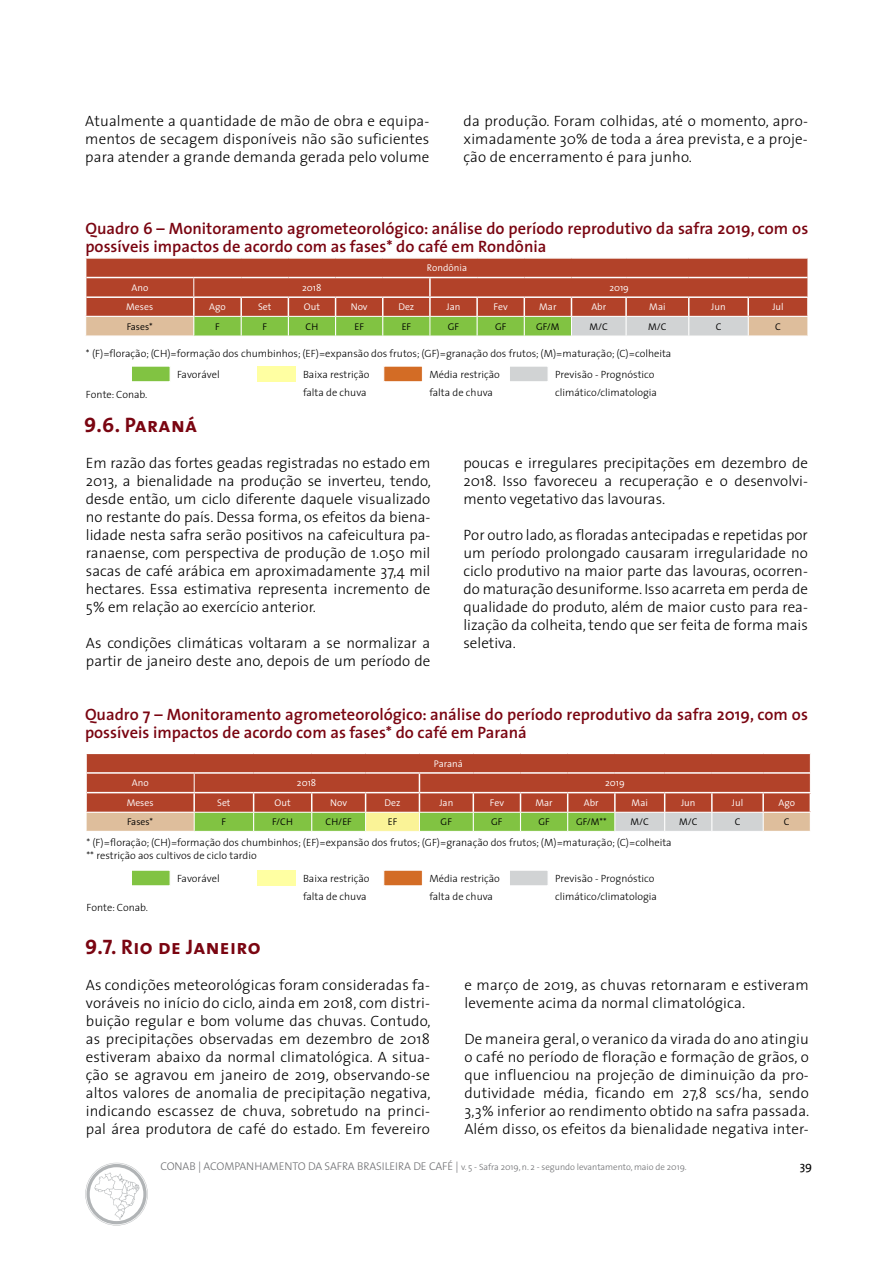
<style>
.page{position:relative;width:893px;height:1263px;background:#fff}
.page>*{position:absolute;margin:0;border:0;box-sizing:border-box;transform-origin:0 0}
.t1{font:21px "The Sans 7 Bold Caps";letter-spacing:.02em;color:#7a0511}
.t2{font:600 16.5px/18px "The Sans 6";color:#7a0511}
.t3{font:300 15px/18px "The Sans 3";letter-spacing:.01em;color:#000;text-align:justify}
.t4{font:12px "The Sans 5";color:#000}
.t5{font:300 10.5px/18px "The Sans 3";color:#000}
.t6{font:300 9.75px "The Sans 4";color:#fff}
.t7{font:9.75px "The Sans 4 Semi Light Caps";color:#000}
.t8{font:300 9.75px "The Sans 4";color:#000}
.t9{font:300 9px "The Sans 3";letter-spacing:-.005em;color:#6d6e71}
.s1{font-size:11.25px}
</style>
<div class="page">
<svg style="left:85px;top:1163px;width:63px;height:62px"></svg>
<svg style="left:85px;top:258px;width:723px;height:78px;background:#b66f4d"></svg>
<svg style="left:86px;top:753px;width:725px;height:78px;background:#b76f4c"></svg>
<div style="left:131px;top:366px;width:39px;height:16px;background:#81c342;border:1px solid #fff"></div>
<div style="left:257px;top:366px;width:39px;height:15px;background:#ffffa2"></div>
<div style="left:383px;top:366px;width:40px;height:16px;background:#d36c25;border:1px solid #fff"></div>
<div style="left:509px;top:366px;width:39px;height:16px;background:#d1d3d4;border:1px solid #fff"></div>
<div style="left:131px;top:870px;width:39px;height:16px;background:#81c342;border:1px solid #fff"></div>
<div style="left:257px;top:870px;width:39px;height:15px;background:#ffffa2"></div>
<div style="left:383px;top:870px;width:40px;height:16px;background:#d36c25;border:1px solid #fff"></div>
<div style="left:509px;top:870px;width:39px;height:16px;background:#d1d3d4;border:1px solid #fff"></div>
<p class="t3" style="left:85px;top:111px;width:346px">Atualmente a quantidade de mão de obra e equipa&shy;mentos de secagem disponíveis não são suficientes para atender a grande demanda gerada pelo volume</p>
<p class="t3" style="left:463px;top:111px;width:346px">da produção. Foram colhidas, até o momento, apro&shy;ximadamente 30% de toda a área prevista, e a proje&shy;ção de encerramento é para junho.</p>
<p class="t2" style="left:85px;top:219px;width:724px">Quadro 6 – Monitoramento agrometeorológico: análise do período reprodutivo da safra 2019, com os possíveis impactos de acordo com as fases* do café em Rondônia</p>
<p class="t6" style="left:427px;top:260px;width:42px">Rondônia</p>
<p class="t6" style="left:131px;top:280px;width:18px">Ano</p>
<p class="t6" style="left:302px;top:280px;width:21px">2018</p>
<p class="t6" style="left:609px;top:280px;width:21px">2019</p>
<p class="t6" style="left:126px;top:299px;width:28px">Meses</p>
<p class="t6" style="left:209px;top:299px;width:18px">Ago</p>
<p class="t6" style="left:258px;top:299px;width:15px">Set</p>
<p class="t6" style="left:304px;top:299px;width:18px">Out</p>
<p class="t6" style="left:351px;top:299px;width:18px">Nov</p>
<p class="t6" style="left:398px;top:299px;width:17px">Dez</p>
<p class="t6" style="left:447px;top:299px;width:15px">Jan</p>
<p class="t6" style="left:494px;top:299px;width:16px">Fev</p>
<p class="t6" style="left:539px;top:299px;width:19px">Mar</p>
<p class="t6" style="left:591px;top:299px;width:16px">Abr</p>
<p class="t6" style="left:649px;top:299px;width:18px">Mai</p>
<p class="t6" style="left:711px;top:299px;width:16px">Jun</p>
<p class="t6" style="left:772px;top:299px;width:13px">Jul</p>
<p class="t8" style="left:127px;top:318px;width:28px">Fases*</p>
<p class="t7" style="left:215px;top:318px;width:6px">F</p>
<p class="t7" style="left:262px;top:318px;width:6px">F</p>
<p class="t7" style="left:306px;top:318px;width:14px">CH</p>
<p class="t7" style="left:354px;top:318px;width:11px">EF</p>
<p class="t7" style="left:402px;top:318px;width:11px">EF</p>
<p class="t7" style="left:448px;top:318px;width:13px">GF</p>
<p class="t7" style="left:495px;top:318px;width:13px">GF</p>
<p class="t7" style="left:536px;top:318px;width:25px">GF/M</p>
<p class="t7" style="left:589px;top:318px;width:20px">M/C</p>
<p class="t7" style="left:648px;top:318px;width:20px">M/C</p>
<p class="t7" style="left:716px;top:318px;width:7px">C</p>
<p class="t7" style="left:775px;top:318px;width:7px">C</p>
<p class="t5" style="left:86px;top:344px;width:587px">* (F)=floração; (CH)=formação dos chumbinhos; (EF)=expansão dos frutos; (GF)=granação dos frutos; (M)=maturação; (C)=colheita</p>
<p class="t5" style="left:177px;top:365px;width:44px">Favorável</p>
<p class="t5" style="left:303px;top:365px;width:68px">Baixa restrição falta de chuva</p>
<p class="t5" style="left:429px;top:365px;width:72px">Média restrição falta de chuva</p>
<p class="t5" style="left:555px;top:365px;width:104px">Previsão - Prognóstico climático/climatologia</p>
<p class="t5" style="left:86px;top:385px;width:63px">Fonte: Conab.</p>
<h1 class="t1" style="left:84px;top:407px;width:115px">9.6. Paraná</h1>
<p class="t3" style="left:86px;top:453px;width:347px">Em razão das fortes geadas registradas no estado em 2013, a bienalidade na produção se inverteu, tendo, desde então, um ciclo diferente daquele visualizado no restante do país. Dessa forma, os efeitos da biena&shy;lidade nesta safra serão positivos na cafeicultura pa&shy;ranaense, com perspectiva de produção de 1.050 mil sacas de café arábica em aproximadamente 37,4 mil hectares. Essa estimativa representa incremento de 5% em relação ao exercício anterior.</p>
<p class="t3" style="left:86px;top:633px;width:346px">As condições climáticas voltaram a se normalizar a partir de janeiro deste ano, depois de um período de</p>
<p class="t3" style="left:463px;top:453px;width:346px">poucas e irregulares precipitações em dezembro de 2018. Isso favoreceu a recuperação e o desenvolvi&shy;mento vegetativo das lavouras.</p>
<p class="t3" style="left:463px;top:525px;width:346px">Por outro lado, as floradas antecipadas e repetidas por um período prolongado causaram irregularidade no ciclo produtivo na maior parte das lavouras, ocorren&shy;do maturação desuniforme. Isso acarreta em perda de qualidade do produto, além de maior custo para rea&shy;lização da colheita, tendo que ser feita de forma mais seletiva.</p>
<p class="t2" style="left:85px;top:705px;width:724px">Quadro 7 – Monitoramento agrometeorológico: análise do período reprodutivo da safra 2019, com os possíveis impactos de acordo com as fases* do café em Paraná</p>
<p class="t6" style="left:434px;top:755px;width:30px">Paraná</p>
<p class="t6" style="left:132px;top:775px;width:18px">Ano</p>
<p class="t6" style="left:297px;top:775px;width:21px">2018</p>
<p class="t6" style="left:605px;top:775px;width:21px">2019</p>
<p class="t6" style="left:127px;top:795px;width:28px">Meses</p>
<p class="t6" style="left:217px;top:795px;width:15px">Set</p>
<p class="t6" style="left:275px;top:795px;width:18px">Out</p>
<p class="t6" style="left:330px;top:795px;width:18px">Nov</p>
<p class="t6" style="left:385px;top:795px;width:17px">Dez</p>
<p class="t6" style="left:439px;top:795px;width:15px">Jan</p>
<p class="t6" style="left:490px;top:795px;width:16px">Fev</p>
<p class="t6" style="left:535px;top:795px;width:19px">Mar</p>
<p class="t6" style="left:584px;top:795px;width:16px">Abr</p>
<p class="t6" style="left:632px;top:795px;width:18px">Mai</p>
<p class="t6" style="left:681px;top:795px;width:16px">Jun</p>
<p class="t6" style="left:732px;top:795px;width:13px">Jul</p>
<p class="t6" style="left:778px;top:795px;width:18px">Ago</p>
<p class="t8" style="left:127px;top:814px;width:28px">Fases*</p>
<p class="t7" style="left:221px;top:814px;width:6px">F</p>
<p class="t7" style="left:272px;top:814px;width:22px">F/CH</p>
<p class="t7" style="left:326px;top:814px;width:28px">CH/EF</p>
<p class="t7" style="left:388px;top:814px;width:11px">EF</p>
<p class="t7" style="left:441px;top:814px;width:13px">GF</p>
<p class="t7" style="left:491px;top:814px;width:13px">GF</p>
<p class="t7" style="left:538px;top:814px;width:13px">GF</p>
<p class="t7" style="left:576px;top:814px;width:32px">GF/M**</p>
<p class="t7" style="left:630px;top:814px;width:20px">M/C</p>
<p class="t7" style="left:679px;top:814px;width:20px">M/C</p>
<p class="t7" style="left:735px;top:814px;width:7px">C</p>
<p class="t7" style="left:784px;top:814px;width:7px">C</p>
<p class="t5" style="left:86px;top:836px;width:587px;line-height:12.6px">* (F)=floração; (CH)=formação dos chumbinhos; (EF)=expansão dos frutos; (GF)=granação dos frutos; (M)=maturação; (C)=colheita ** restrição aos cultivos de ciclo tardio</p>
<p class="t5" style="left:87px;top:898px;width:63px">Fonte: Conab.</p>
<p class="t5" style="left:177px;top:869px;width:44px">Favorável</p>
<p class="t5" style="left:303px;top:869px;width:68px">Baixa restrição falta de chuva</p>
<p class="t5" style="left:429px;top:869px;width:72px">Média restrição falta de chuva</p>
<p class="t5" style="left:555px;top:869px;width:104px">Previsão - Prognóstico climático/climatologia</p>
<h1 class="t1" style="left:85px;top:929px;width:177px">9.7. Rio de Janeiro</h1>
<p class="t3" style="left:86px;top:975px;width:346px">As condições meteorológicas foram consideradas fa&shy;voráveis no início do ciclo, ainda em 2018, com distri&shy;buição regular e bom volume das chuvas. Contudo, as precipitações observadas em dezembro de 2018 estiveram abaixo da normal climatológica. A situa&shy;ção se agravou em janeiro de 2019, observando-se altos valores de anomalia de precipitação negativa, indicando escassez de chuva, sobretudo na princi&shy;pal área produtora de café do estado. Em fevereiro</p>
<p class="t3" style="left:464px;top:975px;width:346px">e março de 2019, as chuvas retornaram e estiveram levemente acima da normal climatológica.</p>
<p class="t3" style="left:464px;top:1029px;width:346px">De maneira geral, o veranico da virada do ano atingiu o café no período de floração e formação de grãos, o que influenciou na projeção de diminuição da pro&shy;dutividade média, ficando em 27,8 scs/ha, sendo 3,3% inferior ao rendimento obtido na safra passada.<br>Além disso, os efeitos da bienalidade negativa inter-</p>
<p class="t9" style="left:160px;top:1160px;width:528px"><span class="s1">CONAB | ACOMPANHAMENTO DA SAFRA BRASILEIRA DE CAFÉ |</span> v. 5 - Safra 2019, n. 2 - segundo levantamento, maio de 2019.</p>
<p class="t4" style="left:800px;top:1156px;width:14px">39</p>
</div>
